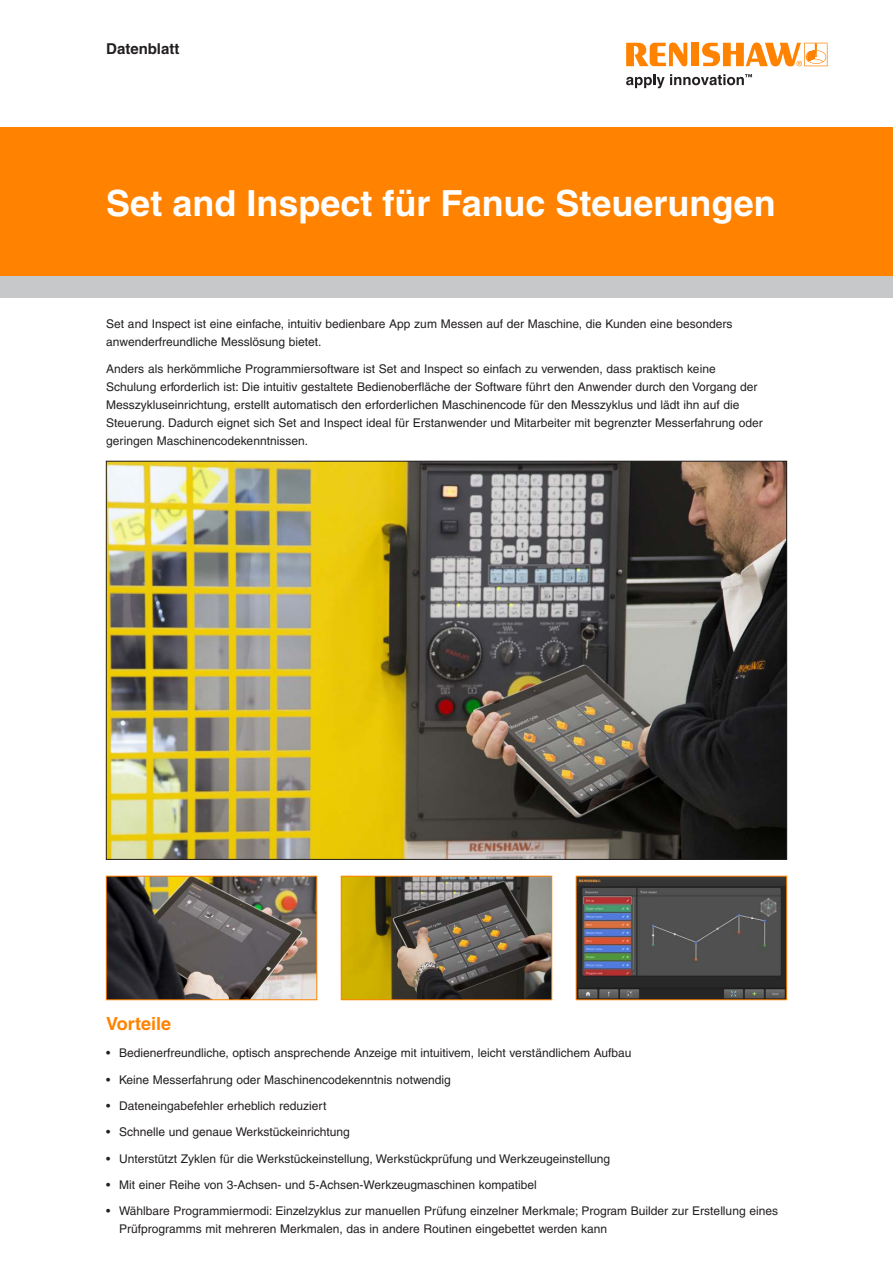
<style>
.page{position:relative;width:893px;height:1263px;background:#fff}
.page>*{position:absolute;margin:0;border:0;box-sizing:border-box;transform-origin:0 0}
.t1{font:700 36px "Helvetica";color:#fff}
.Sub_heading_12_16_bo{font:700 18px "Helvetica";color:#ff8200}
._8pt_text{font:700 15px "Helvetica";color:#231f20}
.Body_Text_8__12{font:12px/18px "Helvetica";color:#231f20}
</style>
<div class="page">
<img style="left:108px;top:463px;width:677px;height:395px">
<img style="left:108px;top:878px;width:207px;height:120px">
<div style="left:106px;top:876px;width:211px;height:124px;border:1px solid #ff8200"></div>
<img style="left:343px;top:878px;width:207px;height:120px">
<div style="left:341px;top:876px;width:211px;height:124px;border:1px solid #ff8200"></div>
<img style="left:578px;top:878px;width:207px;height:120px">
<div style="left:576px;top:876px;width:211px;height:124px;border:1px solid #ff8200"></div>
<svg style="left:626px;top:43px;width:61px;height:23px"></svg>
<div style="left:692px;top:43px;width:7px;height:23px;background:#ff8200"></div>
<svg style="left:702px;top:43px;width:125px;height:23px"></svg>
<svg style="left:626px;top:74px;width:126px;height:14px"></svg>
<div style="left:0;top:128px;width:893px;height:148px;background:#ff8200"></div>
<div style="left:0;top:276px;width:893px;height:22px;background:#c7c8ca"></div>
<p class="_8pt_text" style="left:106px;top:40px;width:75px">Datenblatt</p>
<p class="t1" style="left:106px;top:181px;width:671px">Set and Inspect für Fanuc Steuerungen</p>
<p class="Body_Text_8__12" style="left:106px;top:315px;width:628px">Set and Inspect ist eine einfache, intuitiv bedienbare App zum Messen auf der Maschine, die Kunden eine besonders anwenderfreundliche Messlösung bietet.</p>
<p class="Body_Text_8__12" style="left:106px;top:359px;width:658px">Anders als herkömmliche Programmiersoftware ist Set and Inspect so einfach zu verwenden, dass praktisch keine Schulung erforderlich ist: Die intuitiv gestaltete Bedienoberfläche der Software führt den Anwender durch den Vorgang der Messzykluseinrichtung, erstellt automatisch den erforderlichen Maschinencode für den Messzyklus und lädt ihn auf die Steuerung. Dadurch eignet sich Set and Inspect ideal für Erstanwender und Mitarbeiter mit begrenzter Messerfahrung oder geringen Maschinencodekenntnissen.</p>
<p class="Sub_heading_12_16_bo" style="left:106px;top:1013px;width:66px">Vorteile</p>
<p class="Body_Text_8__12" style="left:106px;top:1044px;width:527px">• Bedienerfreundliche, optisch ansprechende Anzeige mit intuitivem, leicht verständlichem Aufbau</p>
<p class="Body_Text_8__12" style="left:106px;top:1070px;width:346px">• Keine Messerfahrung oder Maschinencodekenntnis notwendig</p>
<p class="Body_Text_8__12" style="left:106px;top:1097px;width:222px">• Dateneingabefehler erheblich reduziert</p>
<p class="Body_Text_8__12" style="left:106px;top:1123px;width:245px">• Schnelle und genaue Werkstückeinrichtung</p>
<p class="Body_Text_8__12" style="left:106px;top:1149px;width:505px">• Unterstützt Zyklen für die Werkstückeinstellung, Werkstückprüfung und Werkzeugeinstellung</p>
<p class="Body_Text_8__12" style="left:106px;top:1176px;width:432px">• Mit einer Reihe von 3-Achsen- und 5-Achsen-Werkzeugmaschinen kompatibel</p>
<p class="Body_Text_8__12" style="left:119px;top:1202px;width:660px;text-indent:-13px">• Wählbare Programmiermodi: Einzelzyklus zur manuellen Prüfung einzelner Merkmale; Program Builder zur Erstellung eines<br>Prüfprogramms mit mehreren Merkmalen, das in andere Routinen eingebettet werden kann</p>
</div>
